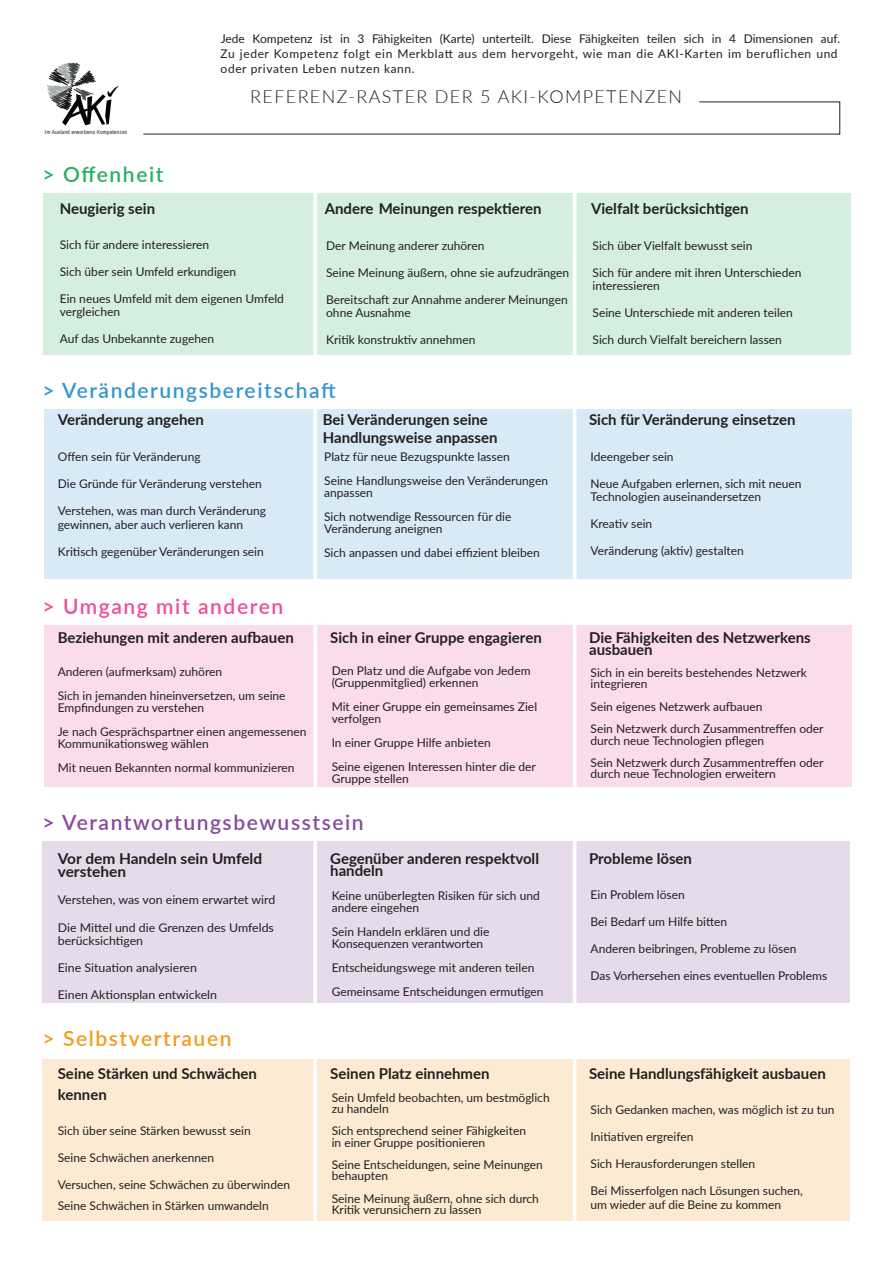
<style>
.page{position:relative;width:893px;height:1263px;background:#fff}
.page>*{position:absolute;margin:0;border:0;box-sizing:border-box;transform-origin:0 0}
.t1{font:600 21px "Lato";letter-spacing:.075em;color:#874a9c}
.t2{font:600 21px "Lato";letter-spacing:.075em;color:#3596d2}
.t3{font:600 21px "Lato";letter-spacing:.075em;color:#ee4e9a}
.t4{font:600 21px "Lato";letter-spacing:.075em;color:#f39c1e}
.t5{font:600 21px "Lato";letter-spacing:.075em;color:#2aae5f}
.t6{font:300 18px "Lato";letter-spacing:.075em;color:#231f20}
.t7{font:700 15px/18px "Lato";color:#231f20}
.t8{font:12px/24px "Lato";color:#231f20}
.t9{font:12px/15px "Lato";letter-spacing:.04em;color:#231f20}
.t10{font:5.85px "Archivo Narrow";letter-spacing:.02em;color:#313232}
</style>
<div class="page">
<div style="left:43px;top:194px;width:807px;height:161px;background:#d5efdf"></div>
<div style="left:44px;top:410px;width:808px;height:169px;background:#d7eaf6"></div>
<div style="left:44px;top:626px;width:808px;height:161px;background:#fbdceb"></div>
<div style="left:42px;top:842px;width:808px;height:161px;background:#e7dbeb"></div>
<div style="left:42px;top:1059px;width:808px;height:161px;background:#fcebd2"></div>
<hr style="left:313px;top:167px;width:4px;height:1078px;background:#fff">
<svg style="left:573px;top:193px;width:4px;height:1028px;fill:#fff"></svg>
<svg style="left:143px;top:101px;width:697px;height:33px"></svg>
<svg style="left:47px;top:63px;width:72px;height:63px"></svg>
<p class="t10" style="left:45px;top:128px;width:84px">Im Ausland erworbene Kompetenzen</p>
<h1 class="t5" style="left:43px;top:159px;width:122px">&gt; Offenheit</h1>
<p class="t9" style="left:221px;top:31px;width:621px">Jede Kompetenz ist in 3 Fähigkeiten (Karte) unterteilt. Diese Fähigkeiten teilen sich in 4 Dimensionen auf.<br>Zu jeder Kompetenz folgt ein Merkblatt aus dem hervorgeht, wie man die AKI-Karten im beruflichen und oder privaten Leben nutzen kann.</p>
<h2 class="t6" style="left:250px;top:84px;width:433px">REFERENZ-RASTER DER 5 AKI-KOMPETENZEN</h2>
<p class="t7" style="left:60px;top:199px;width:97px">Neugierig sein</p>
<p class="t8" style="left:60px;top:232px;width:151px">Sich für andere interessieren</p>
<p class="t8" style="left:60px;top:259px;width:178px">Sich über sein Umfeld erkundigen</p>
<p class="t8" style="left:60px;top:291px;width:226px;line-height:13.5px">Ein neues Umfeld mit dem eigenen Umfeld vergleichen</p>
<p class="t8" style="left:60px;top:327px;width:156px">Auf das Unbekannte zugehen</p>
<p class="t7" style="left:325px;top:199px;width:219px">Andere Meinungen respektieren</p>
<p class="t8" style="left:326px;top:233px;width:160px">Der Meinung anderer zuhören</p>
<p class="t8" style="left:326px;top:260px;width:245px">Seine Meinung äußern, ohne sie aufzudrängen</p>
<p class="t8" style="left:326px;top:292px;width:243px;line-height:13.5px">Bereitschaft zur Annahme anderer Meinungen ohne Ausnahme</p>
<p class="t8" style="left:326px;top:327px;width:151px">Kritik konstruktiv annehmen</p>
<h1 class="t2" style="left:43px;top:375px;width:295px">&gt; Veränderungsbereitschaft</h1>
<p class="t7" style="left:58px;top:410px;width:148px">Veränderung angehen</p>
<p class="t8" style="left:58px;top:445px;width:144px">Offen sein für Veränderung</p>
<p class="t8" style="left:58px;top:472px;width:206px">Die Gründe für Veränderung verstehen</p>
<p class="t8" style="left:58px;top:504px;width:210px;line-height:13.5px">Verstehen, was man durch Veränderung gewinnen, aber auch verlieren kann</p>
<p class="t8" style="left:58px;top:539px;width:208px">Kritisch gegenüber Veränderungen sein</p>
<h1 class="t3" style="left:43px;top:591px;width:242px">&gt; Umgang mit anderen</h1>
<p class="t7" style="left:58px;top:628px;width:238px">Beziehungen mit anderen aufbauen</p>
<p class="t8" style="left:58px;top:660px;width:229px">Anderen (aufmerksam) zuhören<br>Sich in jemanden hineinversetzen, um seine</p>
<p class="t8" style="left:58px;top:696px;width:250px">Empfindungen zu verstehen<br>Je nach Gesprächspartner einen angemessenen</p>
<p class="t8" style="left:58px;top:732px;width:238px">Kommunikationsweg wählen<br>Mit neuen Bekannten normal kommunizieren</p>
<p class="t7" style="left:323px;top:410px;width:176px">Bei Veränderungen seine<br>Handlungsweise anpassen</p>
<p class="t8" style="left:324px;top:445px;width:225px">Platz für neue Bezugspunkte lassen<br>Seine Handlungsweise den Veränderungen</p>
<p class="t8" style="left:324px;top:481px;width:189px">anpassen<br>Sich notwendige Ressourcen für die</p>
<p class="t8" style="left:324px;top:517px;width:217px">Veränderung aneignen<br>Sich anpassen und dabei effizient bleiben</p>
<p class="t7" style="left:330px;top:628px;width:213px">Sich in einer Gruppe engagieren</p>
<p class="t8" style="left:332px;top:664px;width:200px;line-height:12px">Den Platz und die Aufgabe von Jedem (Gruppenmitglied) erkennen</p>
<p class="t8" style="left:332px;top:700px;width:207px;line-height:12px">Mit einer Gruppe ein gemeinsames Ziel verfolgen</p>
<p class="t8" style="left:332px;top:730px;width:206px">In einer Gruppe Hilfe anbieten<br>Seine eigenen Interessen hinter die der</p>
<p class="t8" style="left:332px;top:766px;width:79px">Gruppe stellen</p>
<h1 class="t1" style="left:43px;top:807px;width:323px">&gt; Verantwortungsbewusstsein</h1>
<p class="t7" style="left:58px;top:851px;width:206px;line-height:13.5px">Vor dem Handeln sein Umfeld verstehen</p>
<p class="t8" style="left:58px;top:888px;width:219px">Verstehen, was von einem erwartet wird</p>
<p class="t8" style="left:58px;top:920px;width:218px;line-height:13.5px">Die Mittel und die Grenzen des Umfelds berücksichtigen</p>
<p class="t8" style="left:58px;top:955px;width:141px">Eine Situation analysieren</p>
<p class="t8" style="left:58px;top:982px;width:161px">Einen Aktionsplan entwickeln</p>
<h1 class="t4" style="left:43px;top:1023px;width:190px">&gt; Selbstvertrauen</h1>
<p class="t7" style="left:58px;top:1062px;width:201px;line-height:21px">Seine Stärken und Schwächen kennen</p>
<p class="t8" style="left:58px;top:1118px;width:194px">Sich über seine Stärken bewusst sein</p>
<p class="t8" style="left:58px;top:1145px;width:158px">Seine Schwächen anerkennen</p>
<p class="t8" style="left:58px;top:1173px;width:234px;line-height:21px">Versuchen, seine Schwächen zu überwinden<br>Seine Schwächen in Stärken umwandeln</p>
<p class="t7" style="left:330px;top:852px;width:210px;line-height:12px">Gegenüber anderen respektvoll handeln</p>
<p class="t8" style="left:332px;top:889px;width:210px;line-height:12px">Keine unüberlegten Risiken für sich und andere eingehen</p>
<p class="t8" style="left:332px;top:925px;width:159px;line-height:12px">Sein Handeln erklären und die<br>Konsequenzen verantworten</p>
<p class="t8" style="left:332px;top:955px;width:213px">Entscheidungswege mit anderen teilen<br>Gemeinsame Entscheidungen ermutigen</p>
<p class="t7" style="left:330px;top:1064px;width:161px">Seinen Platz einnehmen</p>
<p class="t8" style="left:332px;top:1091px;width:220px;line-height:11.2px">Sein Umfeld beobachten, um bestmöglich zu handeln</p>
<p class="t8" style="left:332px;top:1125px;width:196px;line-height:11.2px">Sich entsprechend seiner Fähigkeiten in einer Gruppe positionieren</p>
<p class="t8" style="left:332px;top:1158px;width:213px;line-height:11.2px">Seine Entscheidungen, seine Meinungen behaupten</p>
<p class="t8" style="left:332px;top:1192px;width:209px;line-height:11.2px">Seine Meinung äußern, ohne sich durch<br>Kritik verunsichern zu lassen</p>
<p class="t7" style="left:591px;top:199px;width:159px">Vielfalt berücksichtigen</p>
<p class="t8" style="left:593px;top:233px;width:161px">Sich über Vielfalt bewusst sein</p>
<p class="t8" style="left:593px;top:265px;width:210px;line-height:13.5px">Sich für andere mit ihren Unterschieden interessieren</p>
<p class="t8" style="left:593px;top:300px;width:202px">Seine Unterschiede mit anderen teilen</p>
<p class="t8" style="left:593px;top:327px;width:191px">Sich durch Vielfalt bereichern lassen</p>
<p class="t7" style="left:589px;top:410px;width:208px">Sich für Veränderung einsetzen</p>
<p class="t8" style="left:591px;top:444px;width:85px">Ideengeber sein</p>
<p class="t8" style="left:591px;top:476px;width:213px;line-height:13.5px">Neue Aufgaben erlernen, sich mit neuen<br>Technologien auseinandersetzen</p>
<p class="t8" style="left:591px;top:511px;width:63px">Kreativ sein</p>
<p class="t8" style="left:591px;top:538px;width:155px">Veränderung (aktiv) gestalten</p>
<p class="t7" style="left:589px;top:632px;width:223px;line-height:11.2px">Die Fähigkeiten des Netzwerkens ausbauen</p>
<p class="t8" style="left:591px;top:667px;width:218px;line-height:11.2px">Sich in ein bereits bestehendes Netzwerk integrieren</p>
<p class="t8" style="left:591px;top:695px;width:234px;line-height:22.5px">Sein eigenes Netzwerk aufbauen<br>Sein Netzwerk durch Zusammentreffen oder</p>
<p class="t8" style="left:591px;top:728px;width:234px;line-height:22.5px">durch neue Technologien pflegen<br>Sein Netzwerk durch Zusammentreffen oder</p>
<p class="t8" style="left:591px;top:761px;width:187px">durch neue Technologien erweitern</p>
<p class="t7" style="left:589px;top:849px;width:105px">Probleme lösen</p>
<p class="t8" style="left:591px;top:882px;width:96px">Ein Problem lösen</p>
<p class="t8" style="left:591px;top:909px;width:138px">Bei Bedarf um Hilfe bitten</p>
<p class="t8" style="left:591px;top:936px;width:207px">Anderen beibringen, Probleme zu lösen</p>
<p class="t8" style="left:591px;top:963px;width:238px">Das Vorhersehen eines eventuellen Problems</p>
<p class="t7" style="left:589px;top:1064px;width:238px">Seine Handlungsfähigkeit ausbauen</p>
<p class="t8" style="left:591px;top:1097px;width:245px">Sich Gedanken machen, was möglich ist zu tun</p>
<p class="t8" style="left:591px;top:1124px;width:104px">Initiativen ergreifen</p>
<p class="t8" style="left:591px;top:1151px;width:166px">Sich Herausforderungen stellen</p>
<p class="t8" style="left:591px;top:1183px;width:214px;line-height:13.5px">Bei Misserfolgen nach Lösungen suchen, um wieder auf die Beine zu kommen</p>
</div>
